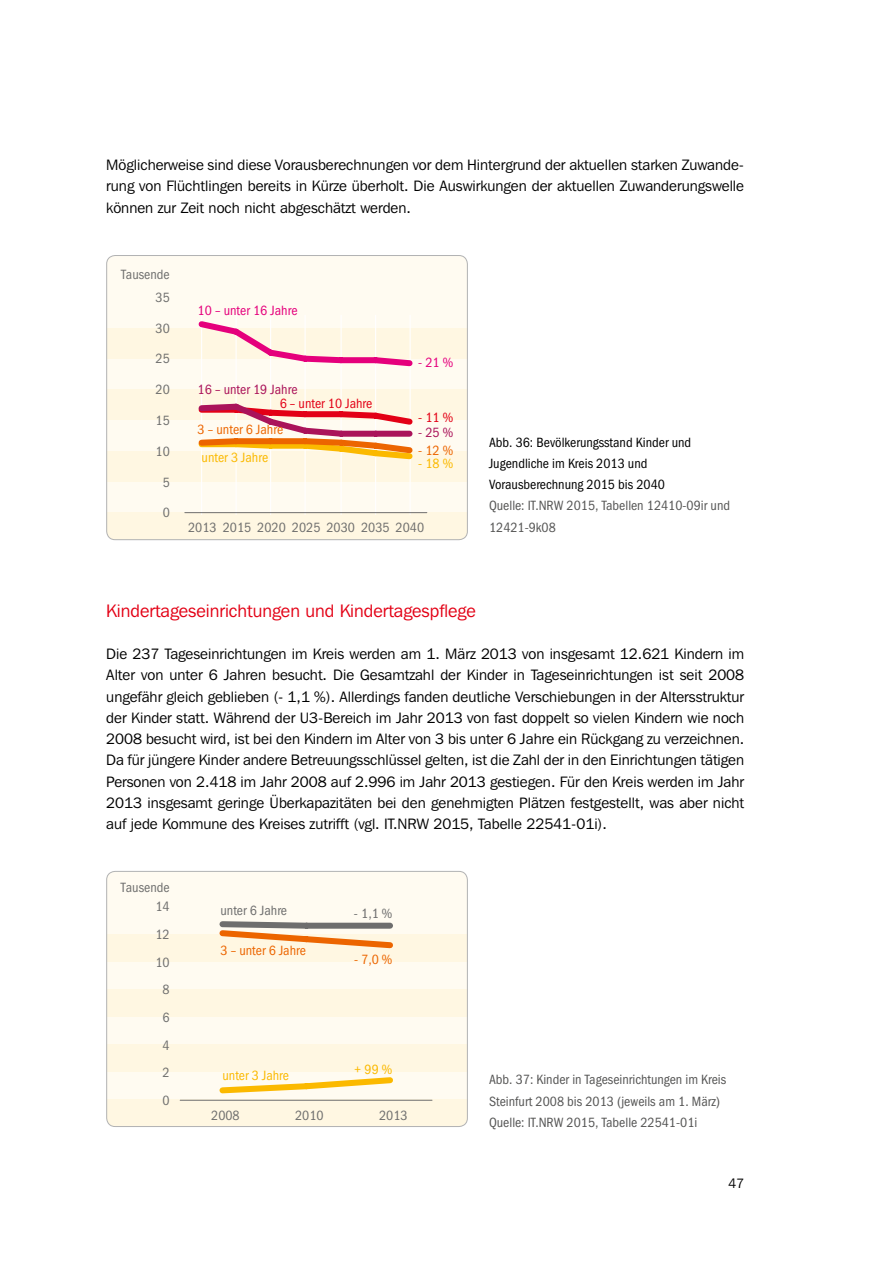
<style>
.page{position:relative;width:893px;height:1263px;background:#fff}
.page>*{position:absolute;margin:0;border:0;box-sizing:border-box;transform-origin:0 0}
.t1{font:18px "Franklin Gothic IT Cby BT";color:#e30015}
.t2{font:15px/21.3px "Franklin Gothic IT Cby BT";color:#000;text-align:justify}
.t3{font:13.5px/21.3px "Franklin Gothic Book Cond A";color:#565655}
.t4{font:13.5px/21.3px "Franklin Gothic Book Cond A";color:#000}
.t5{font:13.5px "Franklin Gothic Book Cond A";color:#6f6f6e}
.t6{font:13.5px "Franklin Gothic Book Cond A";color:#ec6500}
.t7{font:13.5px "Franklin Gothic Book Cond A";color:#fbb900}
.t8{font:13.5px "Franklin Gothic Book Cond A";color:#e5007c}
.t9{font:13.5px "Franklin Gothic Book Cond A";color:#aa135a}
.t10{font:13.5px "Franklin Gothic Book Cond A";color:#e30015}
.t11{font:13.5px "Franklin Gothic Book Cond A";color:#6e6e6e}
.t12{font:13.5px "Franklin Gothic IT Cby BT";color:#000}
</style>
<div class="page">
<div style="left:107px;top:255px;width:360px;height:285px;background:#fffbf1;border-radius:9px"></div>
<div style="left:107px;top:328px;width:360px;height:31px;background:#fff7e2"></div>
<div style="left:107px;top:389px;width:360px;height:31px;background:#fff7e2"></div>
<div style="left:107px;top:451px;width:360px;height:31px;background:#fff7e2"></div>
<div style="left:107px;top:513px;width:360px;height:27px;background:#fff7e2"></div>
<hr style="left:410px;top:315px;width:1px;height:200px;background:#fff">
<hr style="left:375px;top:315px;width:1px;height:200px;background:#fff">
<hr style="left:341px;top:315px;width:1px;height:200px;background:#fff">
<hr style="left:305px;top:315px;width:1px;height:200px;background:#fff">
<hr style="left:270px;top:315px;width:1px;height:200px;background:#fff">
<hr style="left:236px;top:315px;width:1px;height:200px;background:#fff">
<hr style="left:201px;top:315px;width:1px;height:200px;background:#fff">
<hr style="left:185px;top:512px;width:242px;height:1px;background:#6e6e6e">
<svg style="left:198px;top:321px;width:215px;height:46px"></svg>
<svg style="left:198px;top:399px;width:215px;height:64px"></svg>
<div style="left:106px;top:255px;width:362px;height:285px;border:1px solid #b1b2b3;border-radius:9px"></div>
<div style="left:107px;top:871px;width:360px;height:255px;background:#fffbf1;border-radius:9px"></div>
<div style="left:107px;top:934px;width:360px;height:27px;background:#fff7e2"></div>
<div style="left:107px;top:989px;width:360px;height:28px;background:#fff7e2"></div>
<div style="left:107px;top:1044px;width:360px;height:28px;background:#fff7e2"></div>
<div style="left:107px;top:1100px;width:360px;height:26px;background:#fff7e2"></div>
<hr style="left:180px;top:1100px;width:252px;height:1px;background:#6e6e6e">
<svg style="left:219px;top:1077px;width:174px;height:17px"></svg>
<svg style="left:219px;top:921px;width:174px;height:28px"></svg>
<div style="left:106px;top:871px;width:362px;height:256px;border:1px solid #b1b2b3;border-radius:9px"></div>
<p class="t2" style="left:106px;top:154px;width:639px">Möglicherweise sind diese Vorausberechnungen vor dem Hintergrund der aktuellen starken Zuwande&shy;rung von Flüchtlingen bereits in Kürze überholt. Die Auswirkungen der aktuellen Zuwanderungswelle können zur Zeit noch nicht abgeschätzt werden.</p>
<p class="t5" style="left:121px;top:267px;width:50px">Tausende</p>
<p class="t5" style="left:156px;top:289px;width:16px">35</p>
<p class="t5" style="left:156px;top:320px;width:16px">30</p>
<p class="t5" style="left:156px;top:351px;width:16px">25</p>
<p class="t5" style="left:156px;top:382px;width:16px">20</p>
<p class="t5" style="left:156px;top:413px;width:16px">15</p>
<p class="t5" style="left:156px;top:443px;width:16px">10</p>
<p class="t5" style="left:163px;top:474px;width:9px">5</p>
<p class="t5" style="left:163px;top:505px;width:9px">0</p>
<p class="t8" style="left:198px;top:302px;width:101px">10 – unter 16 Jahre</p>
<p class="t9" style="left:198px;top:382px;width:101px">16 – unter 19 Jahre</p>
<p class="t10" style="left:280px;top:396px;width:94px">6 – unter 10 Jahre</p>
<p class="t6" style="left:198px;top:421px;width:87px">3 – unter 6 Jahre</p>
<p class="t7" style="left:202px;top:450px;width:68px">unter 3 Jahre</p>
<p class="t8" style="left:418px;top:355px;width:37px">- 21 %</p>
<p class="t10" style="left:418px;top:410px;width:37px">- 11 %</p>
<p class="t9" style="left:418px;top:424px;width:37px">- 25 %</p>
<p class="t6" style="left:418px;top:442px;width:37px">- 12 %</p>
<p class="t7" style="left:418px;top:456px;width:37px">- 18 %</p>
<p class="t5" style="left:188px;top:520px;width:237px">2013 2015 2020 2025 2030 2035 2040</p>
<p class="t4" style="left:489px;top:431px;width:204px">Abb. 36: Bevölkerungsstand Kinder und<br>Jugendliche im Kreis 2013 und<br>Vorausberechnung 2015 bis 2040</p>
<p class="t3" style="left:489px;top:495px;width:243px">Quelle: IT.NRW 2015, Tabellen 12410-09ir und<br>12421-9k08</p>
<p class="t1" style="left:106px;top:599px;width:371px">Kindertageseinrichtungen und Kindertagespflege</p>
<p class="t2" style="left:106px;top:643px;width:639px;text-align:left">Die 237 Tageseinrichtungen im Kreis werden am 1. März 2013 von insgesamt 12. 621 Kindern im Alter von unter 6 Jahren besucht. Die Gesamtzahl der Kinder in Tageseinrichtungen ist seit 2008 ungefähr gleich geblieben (- 1,1 %). Allerdings fanden deutliche Verschiebungen in der Altersstruktur der Kinder statt. Während der U3-Bereich im Jahr 2013 von fast doppelt so vielen Kindern wie noch 2008 besucht wird, ist bei den Kindern im Alter von 3 bis unter 6 Jahre ein Rückgang zu verzeichnen.<br>Da für jüngere Kinder andere Betreuungsschlüssel gelten, ist die Zahl der in den Einrichtungen tätigen Personen von 2. 418 im Jahr 2008 auf 2.996 im Jahr 2013 gestiegen. Für den Kreis werden im Jahr 2013 insgesamt geringe Überkapazitäten bei den genehmigten Plätzen festgestellt, was aber nicht auf jede Kommune des Kreises zutrifft (vgl. IT. NRW 2015, Tabelle 22541-01i).</p>
<p class="t5" style="left:121px;top:879px;width:50px">Tausende</p>
<p class="t5" style="left:155px;top:899px;width:16px">14</p>
<p class="t5" style="left:155px;top:926px;width:16px">12</p>
<p class="t5" style="left:155px;top:954px;width:16px">10</p>
<p class="t5" style="left:163px;top:982px;width:9px">8</p>
<p class="t5" style="left:163px;top:1009px;width:9px">6</p>
<p class="t5" style="left:163px;top:1037px;width:9px">4</p>
<p class="t5" style="left:163px;top:1065px;width:9px">2</p>
<p class="t5" style="left:163px;top:1092px;width:9px">0</p>
<p class="t11" style="left:220px;top:902px;width:68px">unter 6 Jahre</p>
<p class="t11" style="left:354px;top:905px;width:40px">- 1,1 %</p>
<p class="t6" style="left:220px;top:943px;width:87px">3 – unter 6 Jahre</p>
<p class="t6" style="left:354px;top:951px;width:40px">- 7,0 %</p>
<p class="t7" style="left:222px;top:1067px;width:68px">unter 3 Jahre</p>
<p class="t7" style="left:354px;top:1061px;width:40px">+ 99 %</p>
<p class="t5" style="left:211px;top:1107px;width:30px">2008</p>
<p class="t5" style="left:295px;top:1107px;width:30px">2010</p>
<p class="t5" style="left:379px;top:1107px;width:30px">2013</p>
<p class="t3" style="left:489px;top:1069px;width:239px">Abb. 37: Kinder in Tageseinrichtungen im Kreis<br>Steinfurt 2008 bis 2013 (jeweils am 1. März)<br>Quelle: IT.NRW 2015, Tabelle 22541-01i</p>
<p class="t12" style="left:728px;top:1175px;width:18px">47</p>
</div>
